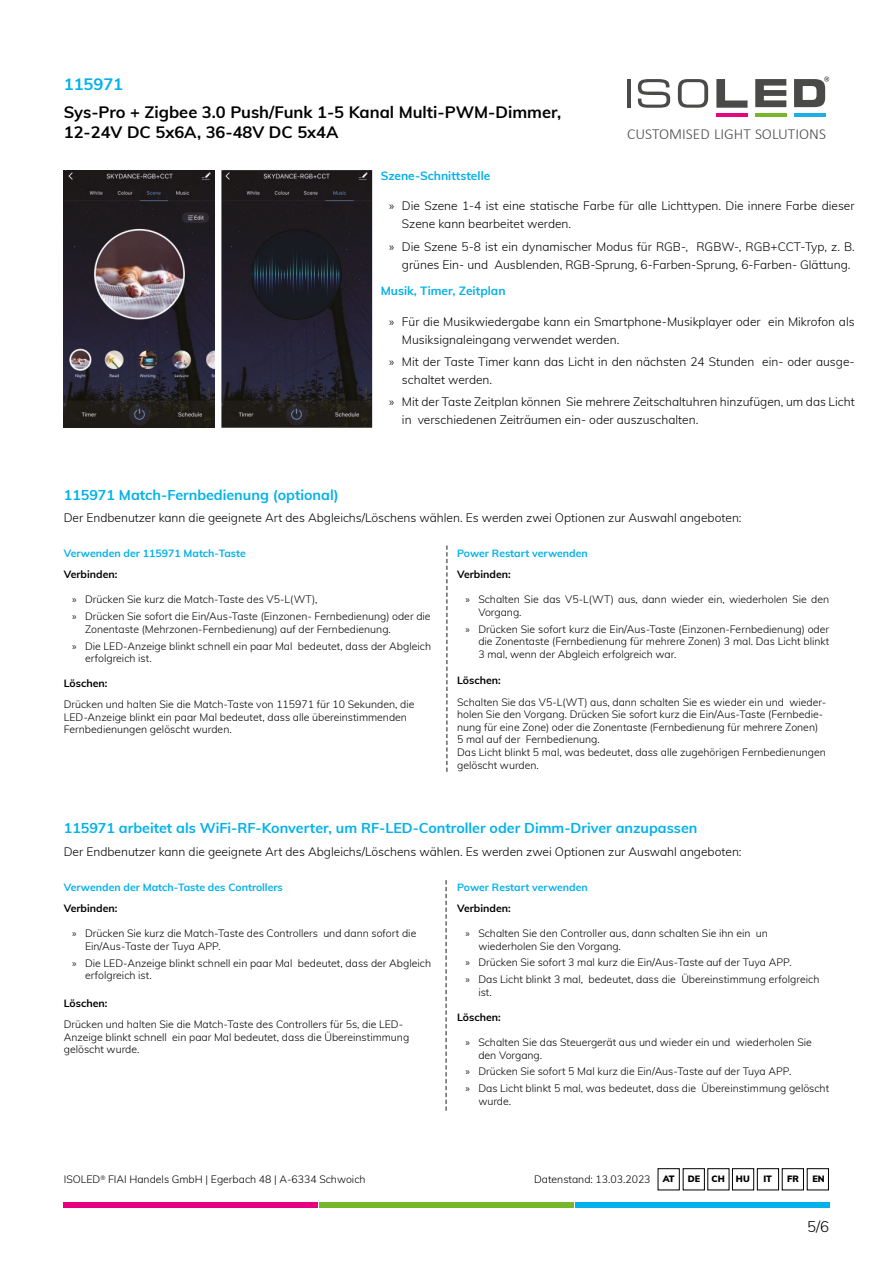
<style>
.page{position:relative;width:893px;height:1263px;background:#fff}
.page>*{position:absolute;margin:0;border:0;box-sizing:border-box;transform-origin:0 0}
.t1{font:700 16.5px/19.8px "Muli";color:#000}
.t2{font:700 16.5px "Muli";color:#00b1eb}
.t3{font:300 15.3px "Calibri";color:#4a4a49}
.t4{font:300 15px "Muli";color:#000}
.t5{font:700 14.25px "Muli";color:#00b1eb}
.t6{font:300 12px/18px "Muli";color:#000}
.t7{font:700 12px "Muli";color:#00b1eb}
.t8{font:300 10.5px/12.6px "Muli";color:#000}
.t9{font:700 10.5px "Muli";color:#00b1eb}
.t10{font:700 10.5px "Muli";color:#000}
.t11{font:900 9px "Muli";color:#000}
</style>
<div class="page">
<img style="left:221px;top:170px;width:151px;height:258px">
<img style="left:64px;top:170px;width:151px;height:258px">
<svg style="left:446px;top:545px;width:1px;height:227px"></svg>
<svg style="left:446px;top:880px;width:1px;height:231px"></svg>
<div style="left:64px;top:1202px;width:254px;height:6px;background:#e6007d"></div>
<div style="left:575px;top:1202px;width:254px;height:6px;background:#00b1eb"></div>
<div style="left:319px;top:1202px;width:255px;height:6px;background:#76b82a"></div>
<div style="left:732px;top:1168px;width:22px;height:22px;border:1px solid #000"></div>
<div style="left:658px;top:1168px;width:22px;height:22px;border:1px solid #000"></div>
<div style="left:683px;top:1168px;width:22px;height:22px;border:1px solid #000"></div>
<div style="left:757px;top:1168px;width:22px;height:22px;border:1px solid #000"></div>
<div style="left:782px;top:1168px;width:22px;height:22px;border:1px solid #000"></div>
<div style="left:807px;top:1168px;width:22px;height:22px;border:1px solid #000"></div>
<hr style="left:627px;top:79px;width:4px;height:29px;background:#4a4a49">
<svg style="left:638px;top:79px;width:32px;height:29px"></svg>
<svg style="left:678px;top:79px;width:30px;height:29px"></svg>
<svg style="left:716px;top:79px;width:31px;height:29px"></svg>
<svg style="left:755px;top:79px;width:31px;height:28px"></svg>
<hr style="left:716px;top:113px;width:31px;height:4px;background:#e4087e">
<hr style="left:755px;top:113px;width:31px;height:4px;background:#76b72e">
<hr style="left:794px;top:113px;width:31px;height:4px;background:#1bafe6">
<svg style="left:794px;top:77px;width:35px;height:30px"></svg>
<h1 class="t2" style="left:64px;top:72px;width:61px">115971</h1>
<h1 class="t1" style="left:64px;top:102px;width:499px">Sys-Pro + Zigbee 3.0 Push/Funk 1-5 Kanal Multi-PWM-Dimmer,<br>12-24V DC 5x6A, 36-48V DC 5x4A</h1>
<h2 class="t3" style="left:627px;top:124px;width:200px">CUSTOMISED LIGHT SOLUTIONS</h2>
<p class="t7" style="left:381px;top:166px;width:111px">Szene-Schnittstelle</p>
<p class="t6" style="left:402px;top:196px;width:454px;text-indent:-13px">» Die Szene 1-4 ist eine statische Farbe für alle Lichttypen. Die innere Farbe dieser<br>Szene kann bearbeitet werden.</p>
<p class="t6" style="left:402px;top:237px;width:454px;text-indent:-13px">» Die Szene 5-8 ist ein dynamischer Modus für RGB-, RGBW-, RGB+CCT-Typ, z. B. grünes Ein- und Ausblenden, RGB-Sprung, 6-Farben-Sprung, 6-Farben- Glättung.</p>
<p class="t7" style="left:381px;top:282px;width:126px">Musik, Timer, Zeitplan</p>
<p class="t6" style="left:402px;top:312px;width:454px;text-indent:-13px">» Für die Musikwiedergabe kann ein Smartphone-Musikplayer oder ein Mikrofon als<br>Musiksignaleingang verwendet werden.</p>
<p class="t6" style="left:402px;top:352px;width:454px;text-indent:-13px">» Mit der Taste Timer kann das Licht in den nächsten 24 Stunden ein- oder ausge&shy;schaltet werden.</p>
<p class="t6" style="left:402px;top:392px;width:454px;text-indent:-13px">» Mit der Taste Zeitplan können Sie mehrere Zeitschaltuhren hinzufügen, um das Licht in verschiedenen Zeiträumen ein- oder auszuschalten.</p>
<h3 class="t5" style="left:64px;top:484px;width:276px">115971 Match-Fernbedienung (optional)</h3>
<p class="t6" style="left:64px;top:508px;width:679px">Der Endbenutzer kann die geeignete Art des Abgleichs/Löschens wählen. Es werden zwei Optionen zur Auswahl angeboten:</p>
<p class="t9" style="left:64px;top:545px;width:183px">Verwenden der 115971 Match-Taste</p>
<p class="t10" style="left:64px;top:566px;width:55px">Verbinden:</p>
<p class="t8" style="left:72px;top:591px;width:360px;line-height:16.8px">» Drücken Sie kurz die Match-Taste des V5-L(WT),<br>» Drücken Sie sofort die Ein/Aus-Taste (Einzonen- Fernbedienung) oder die</p>
<p class="t8" style="left:72px;top:620px;width:360px;line-height:16.8px;text-indent:13px">Zonentaste (Mehrzonen-Fernbedienung) auf der Fernbedienung.<br>» Die LED-Anzeige blinkt schnell ein paar Mal bedeutet, dass der Abgleich</p>
<p class="t8" style="left:85px;top:652px;width:68px">erfolgreich ist.</p>
<p class="t10" style="left:64px;top:675px;width:45px">Löschen:</p>
<p class="t8" style="left:64px;top:697px;width:352px">Drücken und halten Sie die Match-Taste von 115971 für 10 Sekunden, die<br>LED-Anzeige blinkt ein paar Mal bedeutet, dass alle übereinstimmenden<br>Fernbedienungen gelöscht wurden.</p>
<p class="t9" style="left:457px;top:545px;width:132px">Power Restart verwenden</p>
<p class="t10" style="left:457px;top:566px;width:55px">Verbinden:</p>
<p class="t8" style="left:478px;top:593px;width:352px;text-indent:-13px">» Schalten Sie das V5-L(WT) aus, dann wieder ein, wiederholen Sie den<br>Vorgang.</p>
<p class="t8" style="left:478px;top:622px;width:352px;text-align:justify;text-indent:-13px">» Drücken Sie sofort kurz die Ein/Aus-Taste (Einzonen-Fernbedienung) oder die Zonentaste (Fernbedienung für mehrere Zonen) 3 mal. Das Licht blinkt 3 mal, wenn der Abgleich erfolgreich war.</p>
<p class="t10" style="left:457px;top:673px;width:45px">Löschen:</p>
<p class="t8" style="left:457px;top:695px;width:371px">Schalten Sie das V5-L(WT) aus, dann schalten Sie es wieder ein und wieder&shy;holen Sie den Vorgang. Drücken Sie sofort kurz die Ein/Aus-Taste (Fernbedie&shy;nung für eine Zone) oder die Zonentaste (Fernbedienung für mehrere Zonen)<br>5 mal auf der Fernbedienung.<br>Das Licht blinkt 5 mal, was bedeutet, dass alle zugehörigen Fernbedienungen gelöscht wurden.</p>
<h3 class="t5" style="left:64px;top:818px;width:635px">115971 arbeitet als WiFi-RF-Konverter, um RF-LED-Controller oder Dimm-Driver anzupassen</h3>
<p class="t6" style="left:64px;top:842px;width:679px">Der Endbenutzer kann die geeignete Art des Abgleichs/Löschens wählen. Es werden zwei Optionen zur Auswahl angeboten:</p>
<p class="t9" style="left:64px;top:879px;width:220px">Verwenden der Match-Taste des Controllers</p>
<p class="t10" style="left:64px;top:900px;width:55px">Verbinden:</p>
<p class="t8" style="left:85px;top:926px;width:333px;text-indent:-13px">» Drücken Sie kurz die Match-Taste des Controllers und dann sofort die<br>Ein/Aus-Taste der Tuya APP.</p>
<p class="t8" style="left:85px;top:956px;width:348px;text-indent:-13px">» Die LED-Anzeige blinkt schnell ein paar Mal bedeutet, dass der Abgleich erfolgreich ist.</p>
<p class="t10" style="left:64px;top:995px;width:45px">Löschen:</p>
<p class="t8" style="left:64px;top:1017px;width:347px">Drücken und halten Sie die Match-Taste des Controllers für 5s, die LED-<br>Anzeige blinkt schnell ein paar Mal bedeutet, dass die Übereinstimmung gelöscht wurde.</p>
<p class="t9" style="left:457px;top:879px;width:132px">Power Restart verwenden</p>
<p class="t10" style="left:457px;top:900px;width:55px">Verbinden:</p>
<p class="t8" style="left:478px;top:926px;width:291px;text-indent:-13px">» Schalten Sie den Controller aus, dann schalten Sie ihn ein un wiederholen Sie den Vorgang.</p>
<p class="t8" style="left:466px;top:954px;width:355px;line-height:16.8px">» Drücken Sie sofort 3 mal kurz die Ein/Aus-Taste auf der Tuya APP.<br>» Das Licht blinkt 3 mal, bedeutet, dass die Übereinstimmung erfolgreich</p>
<p class="t8" style="left:478px;top:985px;width:15px">ist.</p>
<p class="t10" style="left:457px;top:1009px;width:45px">Löschen:</p>
<p class="t8" style="left:478px;top:1035px;width:335px;text-indent:-13px">» Schalten Sie das Steuergerät aus und wieder ein und wiederholen Sie den Vorgang.</p>
<p class="t8" style="left:466px;top:1063px;width:365px;line-height:16.8px">» Drücken Sie sofort 5 Mal kurz die Ein/Aus-Taste auf der Tuya APP.<br>» Das Licht blinkt 5 mal, was bedeutet, dass die Übereinstimmung gelöscht</p>
<p class="t8" style="left:478px;top:1094px;width:34px">wurde.</p>
<p class="t8" style="left:64px;top:1173px;width:303px">ISOLED<sup>®</sup> FIAI Handels GmbH | Egerbach 48 | A-6334 Schwoich</p>
<p class="t8" style="left:534px;top:1173px;width:118px">Datenstand: 13.03.2023</p>
<p class="t11" style="left:663px;top:1172px;width:13px">AT</p>
<p class="t11" style="left:688px;top:1172px;width:14px">DE</p>
<p class="t11" style="left:712px;top:1172px;width:40px">CH HU</p>
<p class="t11" style="left:763px;top:1172px;width:10px">IT</p>
<p class="t11" style="left:787px;top:1172px;width:13px">FR</p>
<p class="t11" style="left:812px;top:1172px;width:14px">EN</p>
<h3 class="t4" style="left:807px;top:1215px;width:24px">5/6</h3>
</div>
